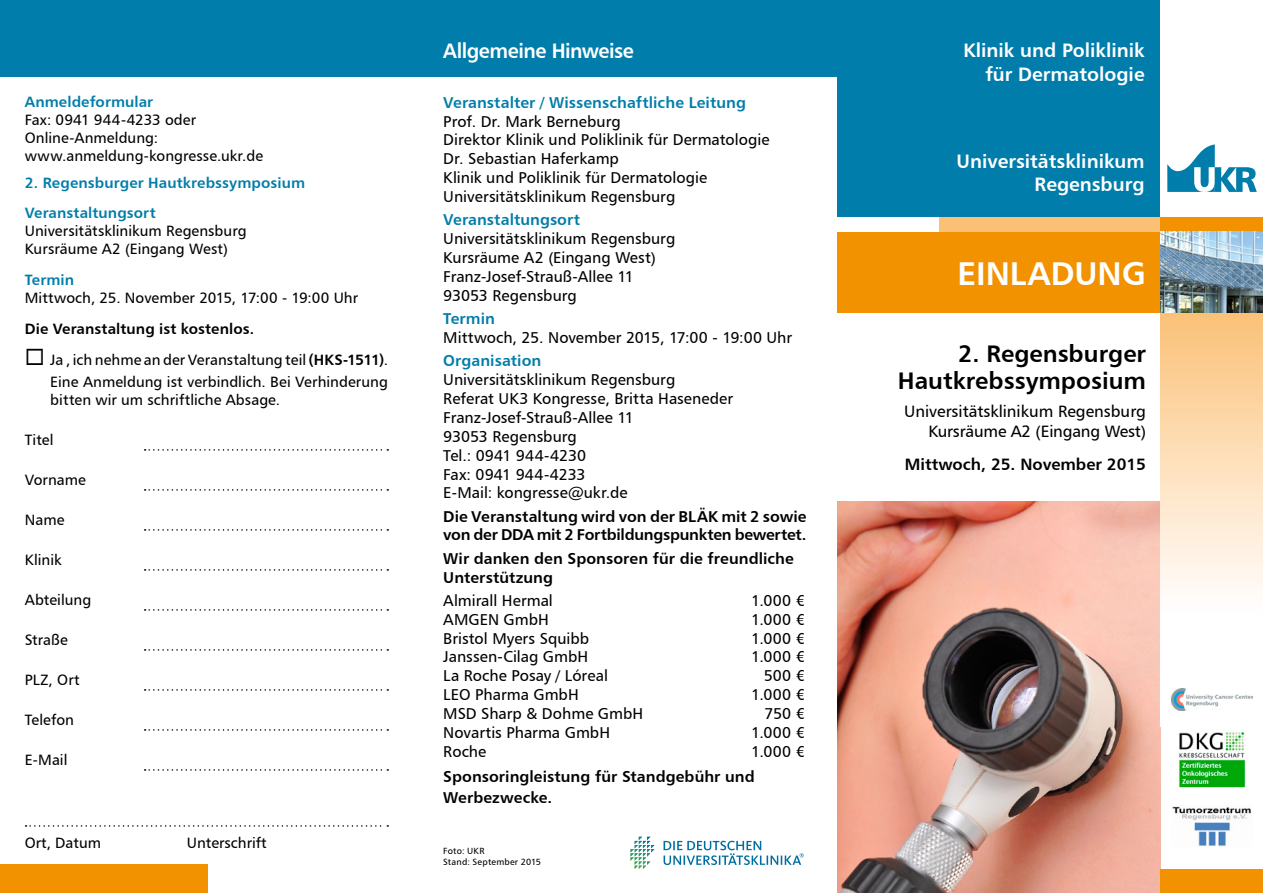
<style>
.page{position:relative;width:1263px;height:893px;background:#fff}
.page>*{position:absolute;margin:0;border:0;box-sizing:border-box;transform-origin:0 0}
.t1{font:33px "Humanist 777 BT Bold B";color:#fff}
.t2{font:24px/27px "Humanist 777 BT Bold B";color:#000;text-align:right}
.t3{font:21px "Humanist 777 BT Bold B";letter-spacing:-.02em;color:#fff;scale:.95 1}
.t4{font:19.5px/23.4px "Humanist 777 BT Bold B";color:#fff;text-align:right}
.t5{font:16.5px/19.8px "Humanist 777 BT Roman B";color:#000;text-align:right}
.t6{font:16.5px "Humanist 777 BT Bold B";color:#000}
.t7{font:15.75px/18.9px "Humanist 777 BT Roman B";color:#000}
.t8{font:15.75px/18.9px "Humanist 777 BT Bold B";color:#000}
.t9{font:15.75px "Humanist 777 BT Bold B";letter-spacing:.005em;color:#007daa}
.t10{font:15px/18px "Humanist 777 BT Roman B";color:#000}
.t11{font:15px/30.8px "Humanist 777 BT Bold B";letter-spacing:.005em;color:#007daa}
.t12{font:15px "Humanist 777 BT Bold B";letter-spacing:.005em;color:#000}
.t13{font:9px/10.8px "Humanist 777 BT Roman B";letter-spacing:.02em;color:#000}
.s1{font-family:"Humanist 777 BT Bold B"}
</style>
<div class="page">
<img style="left:838px;top:501px;width:323px;height:392px">
<div style="left:0;top:0;width:1263px;height:77px;background:#007daa"></div>
<div style="left:838px;top:0;width:425px;height:217px;background:#007daa"></div>
<div style="left:1160px;top:0;width:103px;height:218px;background:#fff"></div>
<div style="left:940px;top:217px;width:323px;height:16px;background:#fac075"></div>
<div style="left:1160px;top:311px;width:103px;height:415px;background:linear-gradient(to bottom,#fcc582,#fff)"></div>
<div style="left:1160px;top:217px;width:103px;height:16px;background:#f39200"></div>
<div style="left:838px;top:232px;width:425px;height:81px;background:#f39200"></div>
<div style="left:1161px;top:870px;width:102px;height:23px;background:#f39200"></div>
<div style="left:0;top:864px;width:207px;height:29px;background:#f39200"></div>
<img style="left:1160px;top:232px;width:103px;height:80px">
<svg style="left:1167px;top:144px;width:90px;height:48px"></svg>
<svg style="left:630px;top:837px;width:24px;height:32px"></svg>
<svg style="left:663px;top:841px;width:141px;height:24px"></svg>
<img style="left:1179px;top:732px;width:67px;height:56px">
<img style="left:1172px;top:806px;width:79px;height:40px">
<svg style="left:145px;top:449px;width:243px;height:2px"></svg>
<svg style="left:145px;top:489px;width:243px;height:2px"></svg>
<svg style="left:145px;top:529px;width:243px;height:2px"></svg>
<svg style="left:145px;top:569px;width:243px;height:2px"></svg>
<svg style="left:145px;top:609px;width:243px;height:2px"></svg>
<svg style="left:145px;top:649px;width:243px;height:2px"></svg>
<svg style="left:145px;top:689px;width:243px;height:2px"></svg>
<svg style="left:145px;top:729px;width:243px;height:2px"></svg>
<svg style="left:145px;top:769px;width:243px;height:2px"></svg>
<svg style="left:26px;top:825px;width:362px;height:2px"></svg>
<img style="left:1172px;top:688px;width:80px;height:23px">
<p class="t11" style="left:25px;top:86px;width:130px">Anmeldeformular</p>
<p class="t10" style="left:25px;top:111px;width:240px">Fax: 0941 944-4233 oder<br>Online-Anmeldung: www.anmeldung-kongresse.ukr.de</p>
<p class="t11" style="left:25px;top:167px;width:282px">2. Regensburger Hautkrebssymposium<br>Veranstaltungsort</p>
<p class="t10" style="left:25px;top:222px;width:223px">Universitätsklinikum Regensburg<br>Kursräume A2 (Eingang West)</p>
<p class="t11" style="left:25px;top:264px;width:51px">Termin</p>
<p class="t10" style="left:25px;top:289px;width:335px">Mittwoch, 25. November 2015, 17:00 - 19:00 Uhr</p>
<p class="t12" style="left:25px;top:319px;width:231px">Die Veranstaltung ist kostenlos.</p>
<p class="t10" style="left:50px;top:348px;width:339px;line-height:22.2px">Ja , ich nehme an der Veranstaltung teil <span class="s1">(HKS-1511)</span>.<br>Eine Anmeldung ist verbindlich. Bei Verhinderung</p>
<p class="t10" style="left:50px;top:390px;width:231px">bitten wir um schriftliche Absage.</p>
<p class="t10" style="left:25px;top:430px;width:30px">Titel</p>
<p class="t10" style="left:25px;top:470px;width:63px">Vorname</p>
<p class="t10" style="left:25px;top:510px;width:41px">Name</p>
<p class="t10" style="left:25px;top:550px;width:38px">Klinik</p>
<p class="t10" style="left:25px;top:590px;width:68px">Abteilung</p>
<p class="t10" style="left:25px;top:630px;width:44px">Straße</p>
<p class="t10" style="left:25px;top:670px;width:57px">PLZ, Ort</p>
<p class="t10" style="left:25px;top:710px;width:51px">Telefon</p>
<p class="t10" style="left:25px;top:750px;width:44px">E-Mail</p>
<p class="t10" style="left:25px;top:833px;width:78px">Ort, Datum</p>
<p class="t10" style="left:187px;top:833px;width:81px">Unterschrift</p>
<h3 class="t3" style="left:443px;top:38px;width:202px">Allgemeine Hinweise</h3>
<p class="t9" style="left:443px;top:92px;width:304px">Veranstalter / Wissenschaftliche Leitung</p>
<p class="t7" style="left:443px;top:111px;width:328px">Prof. Dr. Mark Berneburg<br>Direktor Klinik und Poliklinik für Dermatologie Dr. Sebastian Haferkamp<br>Klinik und Poliklinik für Dermatologie Universitätsklinikum Regensburg</p>
<p class="t9" style="left:443px;top:210px;width:138px">Veranstaltungsort</p>
<p class="t7" style="left:443px;top:229px;width:234px">Universitätsklinikum Regensburg<br>Kursräume A2 (Eingang West)<br>Franz-Josef-Strauß-Allee 11<br>93053 Regensburg</p>
<p class="t9" style="left:443px;top:309px;width:53px">Termin</p>
<p class="t7" style="left:443px;top:328px;width:350px">Mittwoch, 25. November 2015, 17:00 - 19:00 Uhr</p>
<p class="t9" style="left:443px;top:351px;width:100px">Organisation</p>
<p class="t7" style="left:443px;top:370px;width:291px">Universitätsklinikum Regensburg<br>Referat UK3 Kongresse, Britta Haseneder<br>Franz-Josef-Strauß-Allee 11<br>93053 Regensburg<br>Tel.: 0941 944-4230<br>Fax: 0941 944-4233<br>E-Mail: kongresse@ukr.de</p>
<p class="t8" style="left:443px;top:506px;width:365px">Die Veranstaltung wird von der BLÄK mit 2 sowie von der DDA mit 2 Fortbildungspunkten bewertet.</p>
<p class="t8" style="left:443px;top:548px;width:352px">Wir danken den Sponsoren für die freundliche<br>Unterstützung</p>
<p class="t7" style="left:443px;top:590px;width:111px">Almirall Hermal</p>
<p class="t7" style="left:751px;top:590px;width:55px">1.000 €</p>
<p class="t7" style="left:443px;top:609px;width:107px">AMGEN GmbH</p>
<p class="t7" style="left:751px;top:609px;width:55px">1.000 €</p>
<p class="t7" style="left:443px;top:628px;width:147px">Bristol Myers Squibb</p>
<p class="t7" style="left:751px;top:628px;width:55px">1.000 €</p>
<p class="t7" style="left:443px;top:647px;width:146px">Janssen-Cilag GmbH</p>
<p class="t7" style="left:751px;top:647px;width:55px">1.000 €</p>
<p class="t7" style="left:443px;top:666px;width:166px">La Roche Posay / Lóreal</p>
<p class="t7" style="left:764px;top:666px;width:42px">500 €</p>
<p class="t7" style="left:443px;top:685px;width:137px">LEO Pharma GmbH</p>
<p class="t7" style="left:751px;top:685px;width:55px">1.000 €</p>
<p class="t7" style="left:443px;top:704px;width:201px">MSD Sharp &amp; Dohme GmbH</p>
<p class="t7" style="left:765px;top:704px;width:42px">750 €</p>
<p class="t7" style="left:443px;top:723px;width:168px">Novartis Pharma GmbH</p>
<p class="t7" style="left:751px;top:723px;width:55px">1.000 €</p>
<p class="t7" style="left:443px;top:742px;width:45px">Roche</p>
<p class="t7" style="left:751px;top:742px;width:55px">1.000 €</p>
<p class="t8" style="left:443px;top:766px;width:313px;line-height:21px">Sponsoringleistung für Standgebühr und<br>Werbezwecke.</p>
<p class="t13" style="left:443px;top:846px;width:99px">Foto: UKR<br>Stand: September 2015</p>
<p class="t4" style="left:963px;top:38px;width:183px">Klinik und Poliklinik für Dermatologie</p>
<p class="t4" style="left:956px;top:149px;width:190px">Universitätsklinikum<br>Regensburg</p>
<h1 class="t1" style="left:957px;top:252px;width:190px">EINLADUNG</h1>
<h2 class="t2" style="left:898px;top:340px;width:250px">2. Regensburger<br>Hautkrebssymposium</h2>
<p class="t5" style="left:904px;top:401px;width:243px">Universitätsklinikum Regensburg<br>Kursräume A2 (Eingang West)</p>
<p class="t6" style="left:905px;top:454px;width:243px">Mittwoch, 25. November 2015</p>
</div>
